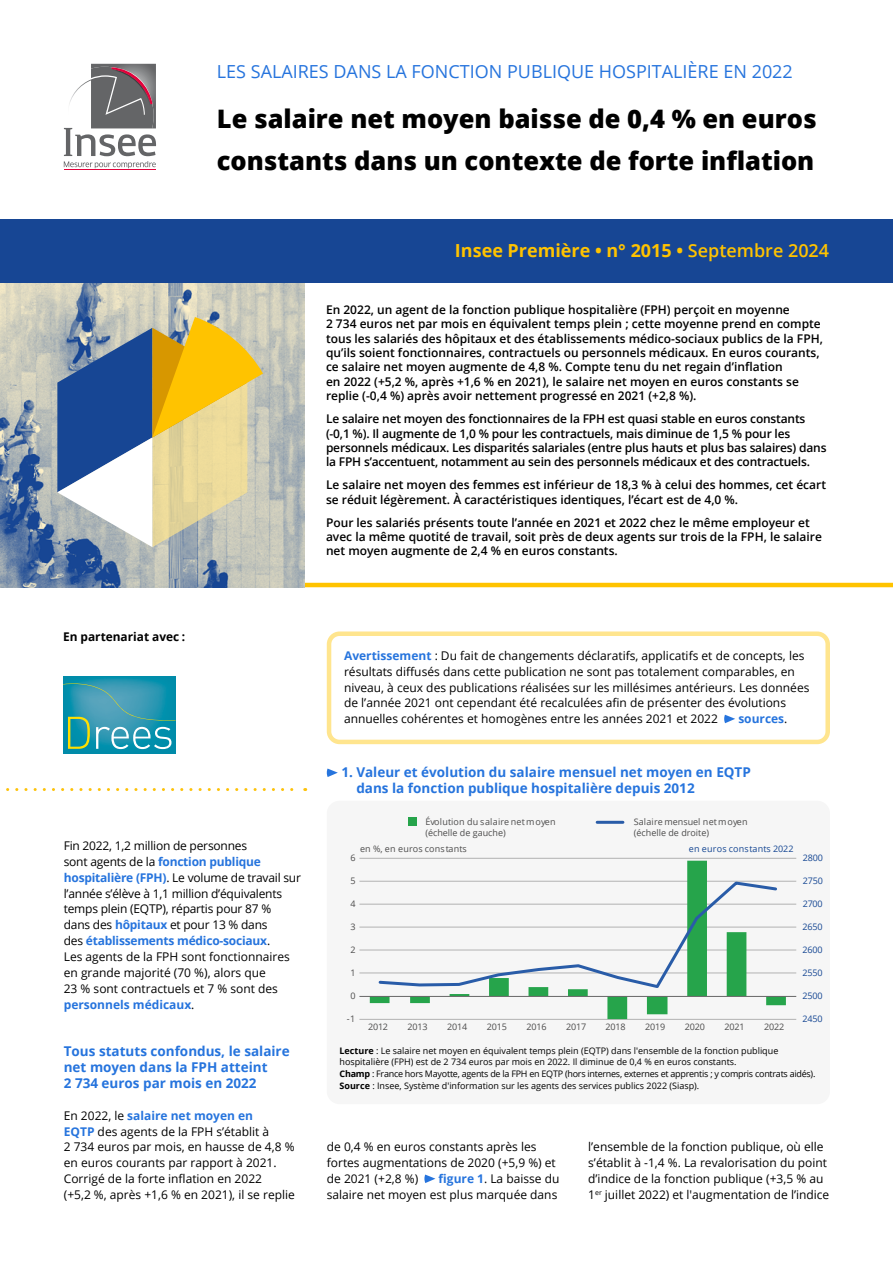
<style>
.page{position:relative;width:893px;height:1263px;background:#fff}
.page>*{position:absolute;margin:0;border:0;box-sizing:border-box;transform-origin:0 0}
.t1{font:800 25.5px/42px "Open Sans";color:#000}
.t2{font:18px "Open Sans";color:#2674dd}
.t3{font:700 18px "Open Sans";color:#ffc300}
.t4{font:700 13.5px/15.9px "Open Sans";color:#2674dd}
.t5{font:600 12px/14.4px "Open Sans";color:#000}
.t6{font:12px/15.9px "Open Sans";color:#000}
.t7{font:12px/15.9px "Open Sans";letter-spacing:-.02em;color:#000}
.t8{font:700 12px "Open Sans";color:#000}
.t9{font:700 12px "Open Sans";color:#2674dd}
.t10{font:9px/12px "Open Sans";letter-spacing:-.03em;color:#000}
.t11{font:9px/10.8px "Open Sans";color:#000}
.t12{font:9px/10.8px "Open Sans";color:#4d4c4c}
.t13{font:9px "Open Sans";letter-spacing:-.015em;color:#164793}
.t14{font:9px "Open Sans";letter-spacing:.025em;color:#4d4c4c}
.t15{font:9px "Open Sans";letter-spacing:.025em;color:#164793}
.s1{font-weight:600}
.s2{font-weight:700;color:#2674dd}
.s3{font-weight:400;color:#000}
.s4{font-weight:700}
</style>
<div class="page">
<hr style="left:64px;top:170px;width:92px;height:1px;background:#e2023b">
<svg style="left:64px;top:64px;width:92px;height:104px"></svg>
<hr style="left:305px;top:583px;width:588px;height:4px;background:#ffc300">
<img style="left:0;top:282px;width:305px;height:305px">
<svg style="left:57px;top:317px;width:206px;height:230px;background:#aead93"></svg>
<svg style="left:6px;top:788px;width:300px;height:3px"></svg>
<img style="left:63px;top:676px;width:113px;height:77px">
<svg style="left:63px;top:683px;width:113px;height:66px;background:#3c9fb0"></svg>
<svg style="left:724px;top:715px;width:11px;height:8px"></svg>
<div style="left:327px;top:631px;width:503px;height:113px;border:4px solid #ffe58e;border-radius:11px"></div>
<div style="left:327px;top:801px;width:503px;height:303px;background:#f6f6f6;border-radius:13px"></div>
<div style="left:408px;top:817px;width:9px;height:8px;background:#26a44b"></div>
<hr style="left:360px;top:1019px;width:436px;height:1px;background:#b2b2b2">
<hr style="left:360px;top:973px;width:436px;height:1px;background:#b2b2b2">
<hr style="left:360px;top:950px;width:436px;height:1px;background:#b2b2b2">
<hr style="left:360px;top:927px;width:436px;height:1px;background:#b2b2b2">
<hr style="left:360px;top:904px;width:436px;height:1px;background:#b2b2b2">
<hr style="left:360px;top:881px;width:436px;height:1px;background:#b2b2b2">
<hr style="left:360px;top:858px;width:436px;height:1px;background:#b2b2b2">
<svg style="left:370px;top:861px;width:416px;height:158px"></svg>
<hr style="left:360px;top:996px;width:436px;height:1px;background:#676767">
<svg style="left:377px;top:880px;width:402px;height:110px"></svg>
<hr style="left:597px;top:821px;width:26px;height:3px;background:#295ca8">
<svg style="left:326px;top:768px;width:12px;height:9px"></svg>
<svg style="left:424px;top:1174px;width:11px;height:9px"></svg>
<div style="left:0;top:219px;width:893px;height:63px;background:#174694"></div>
<h2 class="t2" style="left:217px;top:59px;width:577px">LES SALAIRES DANS LA FONCTION PUBLIQUE HOSPITALIÈRE EN 2022</h2>
<h1 class="t1" style="left:217px;top:96px;width:601px">Le salaire net moyen baisse de 0,4 % en euros constants dans un contexte de forte inflation</h1>
<h2 class="t3" style="left:455px;top:238px;width:376px">Insee Première • n° 2015 • <span class="s1">Septembre 2024</span></h2>
<p class="t5" style="left:326px;top:302px;width:498px">En 2022, un agent de la fonction publique hospitalière (FPH) perçoit en moyenne<br>2 734 euros net par mois en équivalent temps plein ; cette moyenne prend en compte tous les salariés des hôpitaux et des établissements médico-sociaux publics de la FPH, qu’ils soient fonctionnaires, contractuels ou personnels médicaux. En euros courants, ce salaire net moyen augmente de 4,8 %. Compte tenu du net regain d’inflation<br>en 2022 (+5,2 %, après +1,6 % en 2021), le salaire net moyen en euros constants se replie (‑0,4 %) après avoir nettement progressé en 2021 (+2,8 %).</p>
<p class="t5" style="left:326px;top:411px;width:502px">Le salaire net moyen des fonctionnaires de la FPH est quasi stable en euros constants (‑0,1 %). Il augmente de 1,0 % pour les contractuels, mais diminue de 1,5 % pour les personnels médicaux. Les disparités salariales (entre plus hauts et plus bas salaires) dans la FPH s’accentuent, notamment au sein des personnels médicaux et des contractuels.</p>
<p class="t5" style="left:326px;top:477px;width:502px">Le salaire net moyen des femmes est inférieur de 18,3 % à celui des hommes, cet écart se réduit légèrement. À caractéristiques identiques, l’écart est de 4,0 %.</p>
<p class="t5" style="left:326px;top:515px;width:497px">Pour les salariés présents toute l’année en 2021 et 2022 chez le même employeur et avec la même quotité de travail, soit près de deux agents sur trois de la FPH, le salaire net moyen augmente de 2,4 % en euros constants.</p>
<p class="t8" style="left:63px;top:628px;width:124px">En partenariat avec :</p>
<p class="t7" style="left:64px;top:837px;width:239px">Fin 2022, 1,2 million de personnes<br>sont agents de la <span class="s2">fonction publique hospitalière (FPH)</span>. Le volume de travail sur l’année s’élève à 1,1 million d’équivalents temps plein (EQTP), répartis pour 87 %<br>dans des <span class="s2">hôpitaux</span> et pour 13 % dans<br>des <span class="s2">établissements médico-sociaux</span>.<br>Les agents de la FPH sont fonctionnaires en grande majorité (70 %), alors que<br>23 % sont contractuels et 7 % sont des <span class="s2">personnels médicaux</span>.</p>
<p class="t4" style="left:64px;top:1043px;width:227px">Tous statuts confondus, le salaire net moyen dans la FPH atteint<br>2 734 euros par mois en 2022</p>
<p class="t6" style="left:64px;top:1107px;width:233px">En 2022, le <span class="s2">salaire net moyen en<br>EQTP</span> des agents de la FPH s’établit à<br>2 734 euros par mois, en hausse de 4,8 % en euros courants par rapport à 2021.<br>Corrigé de la forte inflation en 2022<br>(+5,2 %, après +1,6 % en 2021), il se replie</p>
<p class="t6" style="left:344px;top:647px;width:467px"><span class="s2">Avertissement</span> : Du fait de changements déclaratifs, applicatifs et de concepts, les résultats diffusés dans cette publication ne sont pas totalement comparables, en niveau, à ceux des publications réalisées sur les millésimes antérieurs. Les données de l’année 2021 ont cependant été recalculées afin de présenter des évolutions annuelles cohérentes et homogènes entre les années 2021 et 2022</p>
<p class="t9" style="left:738px;top:710px;width:51px">sources<span class="s3">.</span></p>
<p class="t4" style="left:356px;top:764px;width:396px;text-indent:-15px">1. Valeur et évolution du salaire mensuel net moyen en EQTP dans la fonction publique hospitalière depuis 2012</p>
<p class="t12" style="left:425px;top:816px;width:132px">Évolution du salaire netmoyen (échelle de gauche)</p>
<p class="t12" style="left:634px;top:816px;width:115px">Salaire mensuel netmoyen (échelle de droite)</p>
<p class="t14" style="left:360px;top:842px;width:108px">en %, en euros constants</p>
<p class="t15" style="left:689px;top:842px;width:106px">en euros constants 2022</p>
<p class="t12" style="left:350px;top:852px;width:7px">6</p>
<p class="t13" style="left:803px;top:851px;width:22px">2800</p>
<p class="t12" style="left:350px;top:875px;width:7px">5</p>
<p class="t13" style="left:803px;top:874px;width:22px">2750</p>
<p class="t12" style="left:350px;top:898px;width:7px">4</p>
<p class="t13" style="left:803px;top:897px;width:22px">2700</p>
<p class="t12" style="left:350px;top:921px;width:7px">3</p>
<p class="t13" style="left:803px;top:920px;width:22px">2650</p>
<p class="t12" style="left:350px;top:944px;width:7px">2</p>
<p class="t13" style="left:803px;top:943px;width:22px">2600</p>
<p class="t12" style="left:350px;top:967px;width:7px">1</p>
<p class="t13" style="left:803px;top:966px;width:22px">2550</p>
<p class="t12" style="left:350px;top:990px;width:7px">0</p>
<p class="t13" style="left:803px;top:990px;width:22px">2500</p>
<p class="t12" style="left:347px;top:1013px;width:10px">-1</p>
<p class="t12" style="left:368px;top:1021px;width:22px">2012</p>
<p class="t12" style="left:408px;top:1021px;width:22px">2013</p>
<p class="t12" style="left:447px;top:1021px;width:22px">2014</p>
<p class="t12" style="left:487px;top:1021px;width:22px">2015</p>
<p class="t12" style="left:526px;top:1021px;width:22px">2016</p>
<p class="t12" style="left:566px;top:1021px;width:22px">2017</p>
<p class="t12" style="left:606px;top:1021px;width:22px">2018</p>
<p class="t12" style="left:645px;top:1021px;width:22px">2019</p>
<p class="t12" style="left:685px;top:1021px;width:22px">2020</p>
<p class="t12" style="left:724px;top:1021px;width:22px">2021</p>
<p class="t12" style="left:764px;top:1021px;width:22px">2022</p>
<p class="t13" style="left:803px;top:1012px;width:22px">2450</p>
<p class="t11" style="left:340px;top:1045px;width:440px"><span class="s4">Lecture</span> : Le salaire net moyen en équivalent temps plein (EQTP) dans l'ensemble de la fonction publique hospitalière (FPH) est de 2 734 euros par mois en 2022. Il diminue de 0,4 % en euros constants.</p>
<p class="t10" style="left:340px;top:1067px;width:477px"><span class="s4">Champ</span> : France hors Mayotte, agents de la FPH en EQTP (hors internes, externes et apprentis ; y compris contrats aidés).<br><span class="s4">Source</span> : Insee, Système d'information sur les agents des services publics 2022 (Siasp).</p>
<p class="t6" style="left:327px;top:1139px;width:231px">de 0,4 % en euros constants après les fortes augmentations de 2020 (+5,9 %) et de 2021 (+2,8 %)</p>
<p class="t6" style="left:327px;top:1170px;width:234px;text-align:right"><span class="s2">figure 1</span>. La baisse du<br>salaire net moyen est plus marquée dans</p>
<p class="t6" style="left:588px;top:1139px;width:243px">l’ensemble de la fonction publique, où elle s’établit à -1,4 %. La revalorisation du point d’indice de la fonction publique (+3,5 % au 1<sup>er</sup> juillet 2022) et l'augmentation de l’indice</p>
</div>
